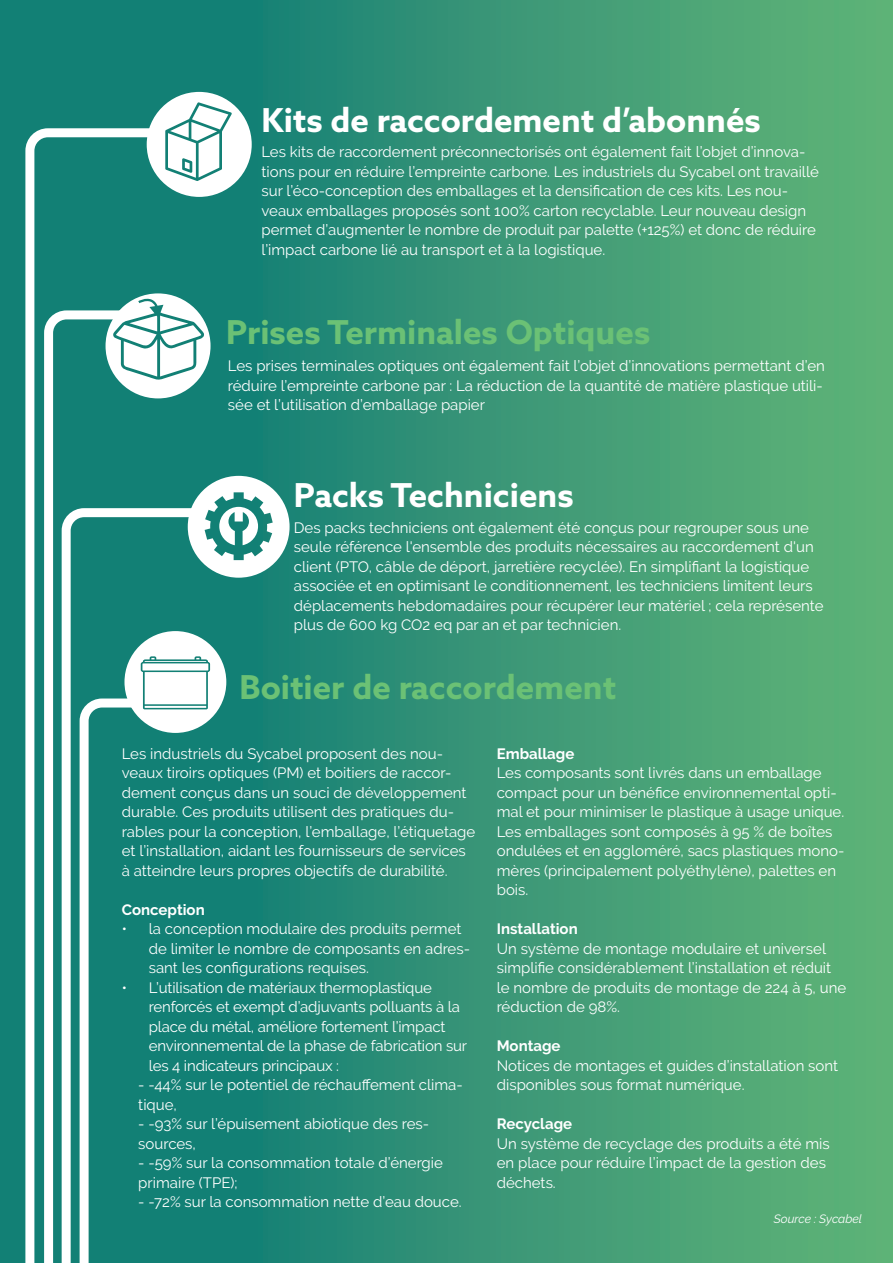
<style>
.page{position:relative;width:893px;height:1263px;background:#fff}
.page>*{position:absolute;margin:0;border:0;box-sizing:border-box;transform-origin:0 0}
.t1{font:700 33px "Azo Sans";color:#6bc175}
.t2{font:700 33px "Azo Sans";color:#fff}
.t3{font:15px/19.5px "Raleway";color:#fff}
.t4{font:700 15px "Raleway";color:#fff}
.t5{font:italic 12px "Raleway";color:#fff}
</style>
<div class="page">
<div style="left:0;top:0;width:893px;height:1262px;background:linear-gradient(to right,#047675,#60b278)"></div>
<svg style="left:21px;top:124px;width:145px;height:1139px"></svg>
<svg style="left:40px;top:306px;width:91px;height:957px"></svg>
<svg style="left:57px;top:504px;width:151px;height:759px"></svg>
<svg style="left:147px;top:92px;width:105px;height:105px"></svg>
<svg style="left:106px;top:293px;width:105px;height:105px"></svg>
<svg style="left:188px;top:476px;width:102px;height:102px"></svg>
<svg style="left:75px;top:631px;width:151px;height:632px;background:#319187"></svg>
<h1 class="t2" style="left:261px;top:99px;width:501px">Kits de raccordement d’abonnés</h1>
<p class="t3" style="left:261px;top:142px;width:559px">Les kits de raccordement préconnectorisés ont également fait l’objet d’innova&shy;tions pour en réduire l’empreinte carbone. Les industriels du Sycabel ont travaillé sur l’éco-conception des emballages et la densification de ces kits. Les nou&shy;veaux emballages proposés sont 100% carton recyclable. Leur nouveau design permet d’augmenter le nombre de produit par palette (+125%) et donc de réduire l’impact carbone lié au transport et à la logistique.</p>
<h1 class="t1" style="left:226px;top:310px;width:426px">Prises Terminales Optiques</h1>
<p class="t3" style="left:228px;top:356px;width:598px">Les prises terminales optiques ont également fait l’objet d’innovations permettant d’en réduire l’empreinte carbone par : La réduction de la quantité de matière plastique utili&shy;sée et l’utilisation d’emballage papier</p>
<h1 class="t2" style="left:294px;top:473px;width:281px">Packs Techniciens</h1>
<p class="t3" style="left:294px;top:518px;width:531px">Des packs techniciens ont également été conçus pour regrouper sous une seule référence l'ensemble des produits nécessaires au raccordement d'un client (PTO, câble de déport, jarretière recyclée). En simplifiant la logistique associée et en optimisant le conditionnement, les techniciens limitent leurs déplacements hebdomadaires pour récupérer leur matériel ; cela représente plus de 600 kg CO2 eq par an et par technicien.</p>
<h1 class="t1" style="left:240px;top:665px;width:378px">Boitier de raccordement</h1>
<p class="t3" style="left:122px;top:743px;width:355px">Les industriels du Sycabel proposent des nou&shy;veaux tiroirs optiques (PM) et boitiers de raccor&shy;dement conçus dans un souci de développement durable. Ces produits utilisent des pratiques du&shy;rables pour la conception, l’emballage, l’étiquetage et l’installation, aidant les fournisseurs de services à atteindre leurs propres objectifs de durabilité.</p>
<p class="t4" style="left:122px;top:901px;width:84px">Conception</p>
<p class="t3" style="left:149px;top:919px;width:323px;text-indent:-27px">• la conception modulaire des produits permet de limiter le nombre de composants en adres&shy;sant les configurations requises.</p>
<p class="t3" style="left:149px;top:977px;width:320px;text-indent:-27px">• L’utilisation de matériaux thermoplastique renforcés et exempt d’adjuvants polluants à la place du métal, améliore fortement l’impact environnemental de la phase de fabrication sur les 4 indicateurs principaux :</p>
<p class="t3" style="left:138px;top:1075px;width:326px">- -44% sur le potentiel de réchauffement clima&shy;tique,</p>
<p class="t3" style="left:138px;top:1114px;width:292px">- -93% sur l’épuisement abiotique des res&shy;sources,</p>
<p class="t3" style="left:138px;top:1153px;width:306px">- -59% sur la consommation totale d’énergie primaire (TPE);</p>
<p class="t3" style="left:138px;top:1192px;width:325px">- -72% sur la consommation nette d’eau douce.</p>
<p class="t4" style="left:497px;top:745px;width:79px">Emballage</p>
<p class="t3" style="left:497px;top:763px;width:349px">Les composants sont livrés dans un emballage compact pour un bénéfice environnemental opti&shy;mal et pour minimiser le plastique à usage unique.<br>Les emballages sont composés à 95 % de boîtes ondulées et en aggloméré, sacs plastiques mono&shy;mères (principalement polyéthylène), palettes en bois.</p>
<p class="t4" style="left:497px;top:920px;width:82px">Installation</p>
<p class="t3" style="left:497px;top:938px;width:351px">Un système de montage modulaire et universel simplifie considérablement l’installation et réduit le nombre de produits de montage de 224 à 5, une réduction de 98%.</p>
<p class="t4" style="left:497px;top:1037px;width:65px">Montage</p>
<p class="t3" style="left:497px;top:1055px;width:343px">Notices de montages et guides d’installation sont disponibles sous format numérique.</p>
<p class="t4" style="left:497px;top:1115px;width:77px">Recyclage</p>
<p class="t3" style="left:497px;top:1133px;width:334px">Un système de recyclage des produits a été mis en place pour réduire l’impact de la gestion des déchets.</p>
<p class="t5" style="left:774px;top:1211px;width:90px">Source : Sycabel</p>
</div>
